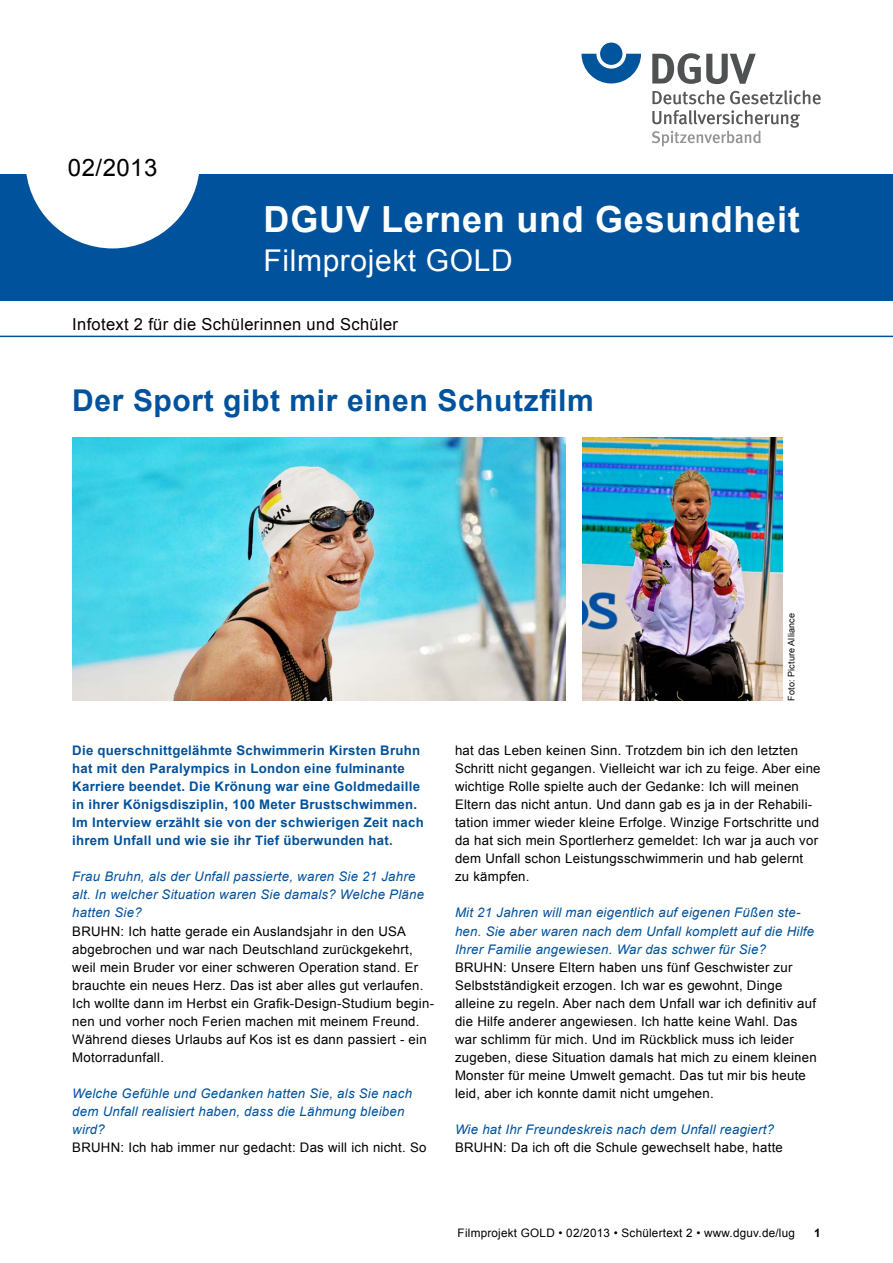
<style>
.page{position:relative;width:893px;height:1263px;background:#fff}
.page>*{position:absolute;margin:0;border:0;box-sizing:border-box;transform-origin:0 0}
.t1{font:700 36px "Arial";letter-spacing:.02em;color:#fff}
.t2{font:700 30px "Arial";letter-spacing:.02em;color:#00529c}
.t3{font:30px "Arial";letter-spacing:.02em;color:#fff}
.t4{font:24px "Arial";letter-spacing:.02em;color:#000}
.t5{font:16.5px "Arial";letter-spacing:.02em;color:#000}
.t6{font:13.2px/18px "Arial";letter-spacing:.02em;color:#000}
.t7{font:italic 13.2px/18px "Arial";letter-spacing:.02em;color:#00529c}
.t8{font:700 13.2px/18px "Arial";letter-spacing:.02em;color:#00529c}
.t9{font:11.7px "Arial";letter-spacing:.02em;color:#000}
.t10{font:700 11.7px "Arial";color:#000}
.t11{font:9px "Arial";letter-spacing:.015em;color:#000}
</style>
<div class="page">
<div style="left:0;top:174px;width:893px;height:127px;background:#00529c"></div>
<hr style="left:0;top:336px;width:893px;height:1px;background:#00529c">
<div style="left:26px;top:74px;width:174px;height:174px;background:#fff;border-radius:50%"></div>
<svg style="left:581px;top:54px;width:60px;height:29px"></svg>
<div style="left:600px;top:43px;width:22px;height:22px;background:#00559c;border-radius:50%"></div>
<svg style="left:652px;top:53px;width:104px;height:31px"></svg>
<svg style="left:652px;top:90px;width:169px;height:14px"></svg>
<svg style="left:652px;top:110px;width:148px;height:37px"></svg>
<img style="left:583px;top:437px;width:200px;height:264px">
<img style="left:72px;top:437px;width:494px;height:264px">
<h3 class="t4" style="left:68px;top:152px;width:91px">02/2013</h3>
<h1 class="t1" style="left:264px;top:195px;width:538px">DGUV Lernen und Gesundheit</h1>
<h2 class="t3" style="left:264px;top:240px;width:251px">Filmprojekt GOLD</h2>
<p class="t5" style="left:72px;top:313px;width:327px">Infotext 2 für die Schülerinnen und Schüler</p>
<h2 class="t2" style="left:72px;top:381px;width:523px">Der Sport gibt mir einen Schutzfilm</h2>
<p class="t11" style="left:785px;top:701px;width:89px;rotate:-90deg">Foto: Picture Alliance</p>
<p class="t8" style="left:72px;top:741px;width:353px">Die querschnittgelähmte Schwimmerin Kirsten Bruhn hat mit den Paralympics in London eine fulminante Karriere beendet. Die Krönung war eine Goldmedaille in ihrer Königsdisziplin, 100 Meter Brustschwimmen.<br>Im Interview erzählt sie von der schwierigen Zeit nach ihrem Unfall und wie sie ihr Tief überwunden hat.</p>
<p class="t7" style="left:72px;top:868px;width:353px">Frau Bruhn, als der Unfall passierte, waren Sie 21 Jahre alt. In welcher Situation waren Sie damals? Welche Pläne hatten Sie?</p>
<p class="t6" style="left:72px;top:922px;width:363px">BRUHN: Ich hatte gerade ein Auslandsjahr in den USA abgebrochen und war nach Deutschland zurückgekehrt, weil mein Bruder vor einer schweren Operation stand. Er brauchte ein neues Herz. Das ist aber alles gut verlaufen.<br>Ich wollte dann im Herbst ein Grafik-Design-Studium begin&shy;nen und vorher noch Ferien machen mit meinem Freund.<br>Während dieses Urlaubs auf Kos ist es dann passiert - ein Motorradunfall.</p>
<p class="t7" style="left:72px;top:1085px;width:341px">Welche Gefühle und Gedanken hatten Sie, als Sie nach dem Unfall realisiert haben, dass die Lähmung bleiben wird?</p>
<p class="t6" style="left:72px;top:1139px;width:356px">BRUHN: Ich hab immer nur gedacht: Das will ich nicht. So</p>
<p class="t6" style="left:455px;top:741px;width:367px">hat das Leben keinen Sinn. Trotzdem bin ich den letzten Schritt nicht gegangen. Vielleicht war ich zu feige. Aber eine wichtige Rolle spielte auch der Gedanke: Ich will meinen Eltern das nicht antun. Und dann gab es ja in der Rehabili&shy;tation immer wieder kleine Erfolge. Winzige Fortschritte und da hat sich mein Sportlerherz gemeldet: Ich war ja auch vor dem Unfall schon Leistungsschwimmerin und hab gelernt zu kämpfen.</p>
<p class="t7" style="left:455px;top:904px;width:361px">Mit 21 Jahren will man eigentlich auf eigenen Füßen ste&shy;hen. Sie aber waren nach dem Unfall komplett auf die Hilfe<br>Ihrer Familie angewiesen. War das schwer für Sie?</p>
<p class="t6" style="left:455px;top:958px;width:363px">BRUHN: Unsere Eltern haben uns fünf Geschwister zur Selbstständigkeit erzogen. Ich war es gewohnt, Dinge alleine zu regeln. Aber nach dem Unfall war ich definitiv auf die Hilfe anderer angewiesen. Ich hatte keine Wahl. Das war schlimm für mich. Und im Rückblick muss ich leider zugeben, diese Situation damals hat mich zu einem kleinen Monster für meine Umwelt gemacht. Das tut mir bis heute leid, aber ich konnte damit nicht umgehen.</p>
<p class="t7" style="left:455px;top:1121px;width:320px">Wie hat Ihr Freundeskreis nach dem Unfall reagiert?</p>
<p class="t6" style="left:455px;top:1139px;width:329px">BRUHN: Da ich oft die Schule gewechselt habe, hatte</p>
<p class="t9" style="left:458px;top:1225px;width:339px">Filmprojekt GOLD • 02/2013 • Schülertext 2 • www.dguv.de/lug</p>
<p class="t10" style="left:814px;top:1225px;width:8px">1</p>
</div>
